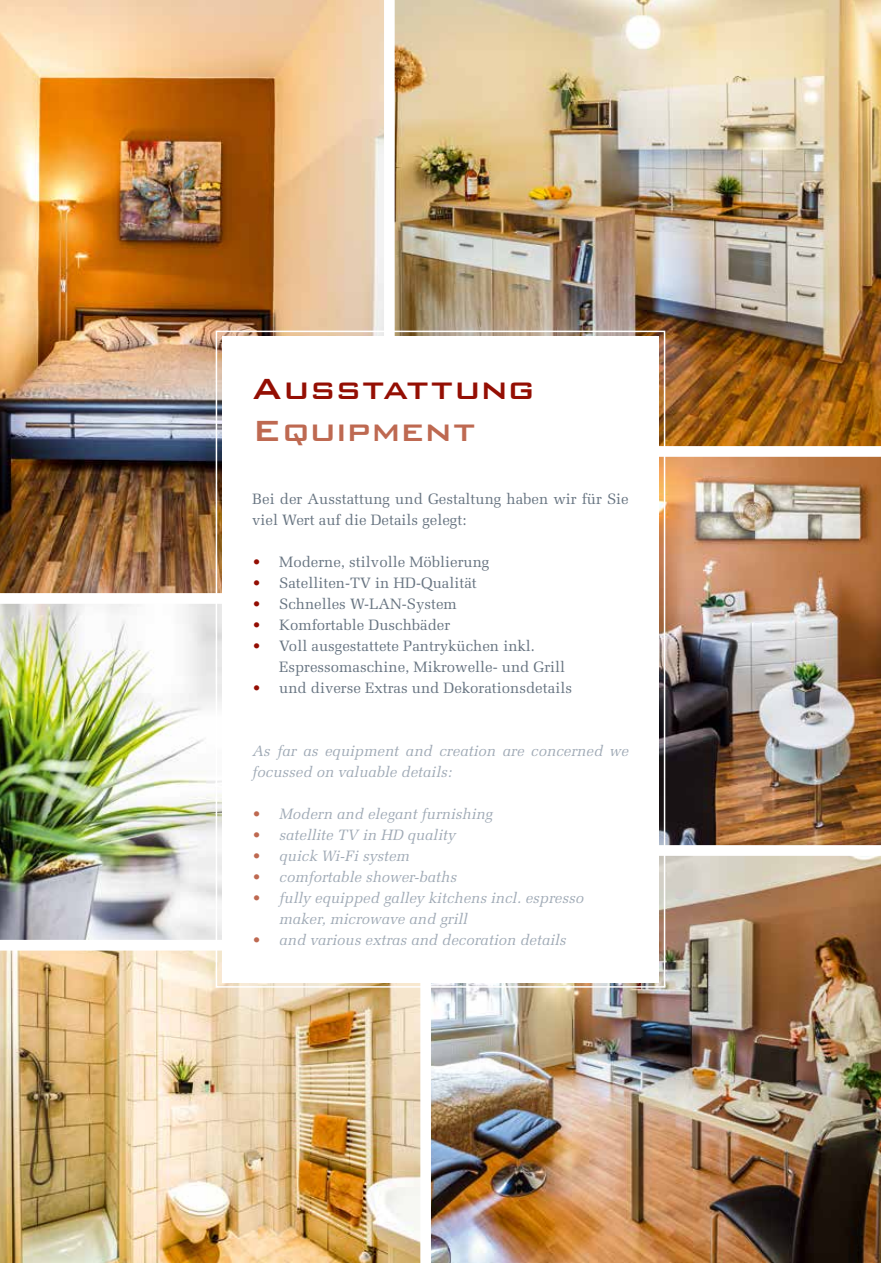
<style>
.page{position:relative;width:881px;height:1263px;background:#fff}
.page>*{position:absolute;margin:0;border:0;box-sizing:border-box;transform-origin:0 0}
.t1{font:500 39px "Bank Gothic BT";letter-spacing:-.01em;color:#940e03}
.t2{font:500 39px "Bank Gothic BT";letter-spacing:-.005em;color:#be6951}
.t3{font:15px/21px "Melior LT Std";color:#677481}
.t4{font:italic 15px/21px "Melior LT Std";color:#a0aab6}
.s1{color:#940e03}
.s2{font-style:normal;color:#be6951}
</style>
<div class="page">
<img style="left:0;top:0;width:384px;height:593px">
<img style="left:394px;top:0;width:486px;height:446px">
<img style="left:665px;top:446px;width:215px;height:399px">
<img style="left:431px;top:845px;width:449px;height:418px">
<img style="left:0;top:950px;width:421px;height:313px">
<img style="left:0;top:593px;width:215px;height:347px">
<img style="left:215px;top:330px;width:450px;height:658px">
<div style="left:222px;top:336px;width:436px;height:646px;background:#fff"></div>
<h1 class="t1" style="left:252px;top:367px;width:284px">Ausstattung</h1>
<h1 class="t2" style="left:252px;top:409px;width:225px">Equipment</h1>
<p class="t3" style="left:252px;top:488px;width:378px">Bei der Ausstattung und Gestaltung haben wir für Sie viel Wert auf die Details gelegt:</p>
<p class="t3" style="left:252px;top:551px;width:238px"><span class="s1">•</span> Moderne, stilvolle Möblierung</p>
<p class="t3" style="left:252px;top:572px;width:226px"><span class="s1">•</span> Satelliten-TV in HD-Qualität</p>
<p class="t3" style="left:252px;top:593px;width:206px"><span class="s1">•</span> Schnelles W-LAN-System</p>
<p class="t3" style="left:252px;top:614px;width:199px"><span class="s1">•</span> Komfortable Duschbäder</p>
<p class="t3" style="left:279px;top:635px;width:287px;text-indent:-27px"><span class="s1">•</span> Voll ausgestattete Pantryküchen inkl.<br>Espressomaschine, Mikrowelle- und Grill</p>
<p class="t3" style="left:252px;top:677px;width:321px"><span class="s1">•</span> und diverse Extras und Dekorationsdetails</p>
<p class="t4" style="left:252px;top:740px;width:377px">As far as equipment and creation are concerned we focussed on valuable details:</p>
<p class="t4" style="left:252px;top:803px;width:242px"><span class="s2">•</span> Modern and elegant furnishing</p>
<p class="t4" style="left:252px;top:824px;width:205px"><span class="s2">•</span> satellite TV in HD quality</p>
<p class="t4" style="left:252px;top:845px;width:159px"><span class="s2">•</span> quick Wi-Fi system</p>
<p class="t4" style="left:252px;top:866px;width:206px"><span class="s2">•</span> comfortable shower-baths</p>
<p class="t4" style="left:279px;top:887px;width:306px;text-indent:-27px"><span class="s2">•</span> fully equipped galley kitchens incl. espresso maker, microwave and grill</p>
<p class="t4" style="left:252px;top:929px;width:315px"><span class="s2">•</span> and various extras and decoration details</p>
</div>
